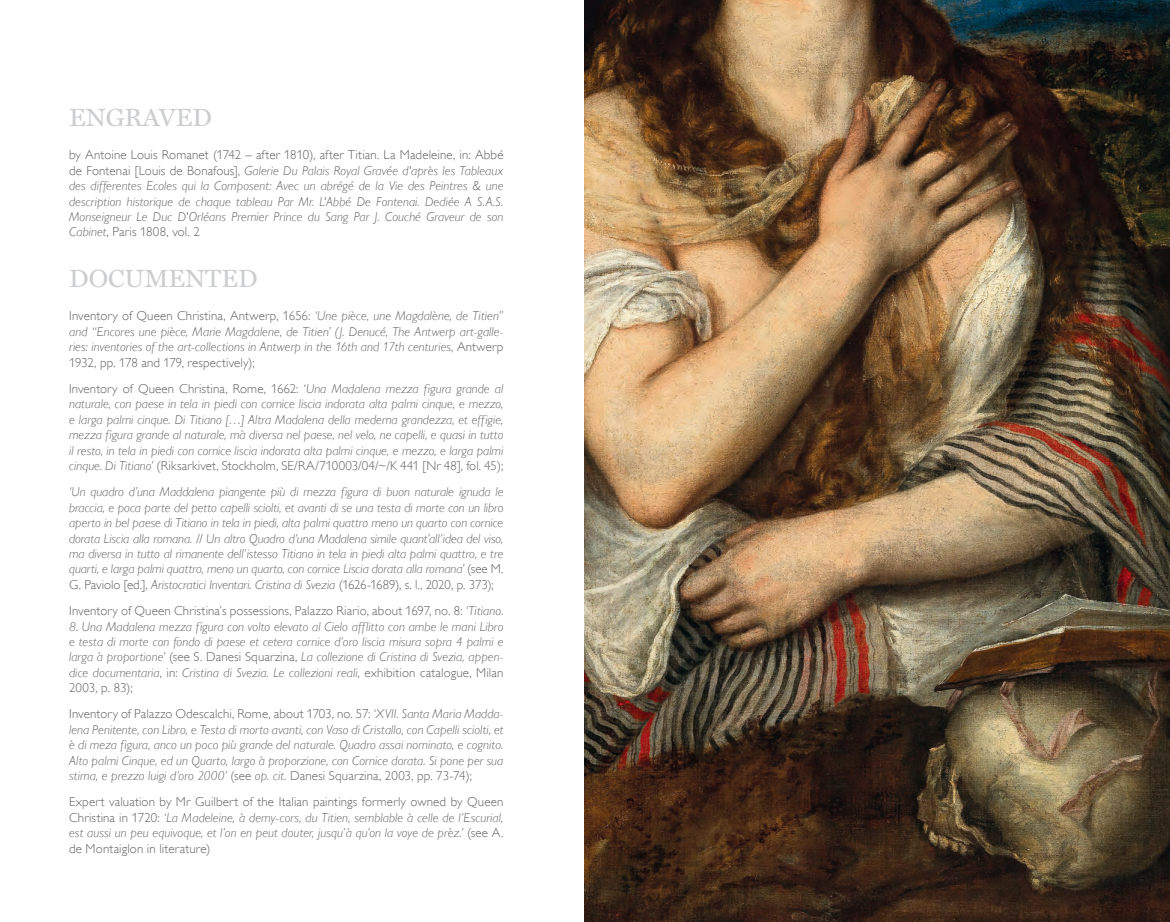
<style>
.page{position:relative;width:1170px;height:922px;background:#fff}
.page>*{position:absolute;margin:0;border:0;box-sizing:border-box;transform-origin:0 0}
.t1{font:25px "Miller Text";color:#cccdcf}
.t2{font:italic 300 12.88px/15.5px "Gill Alt One";letter-spacing:.005em;color:#636366;text-align:justify}
.t3{font:300 12.88px "Gill Alt One";letter-spacing:.01em;color:#636366}
.s1{font-style:normal}
.s2{font-style:italic}
</style>
<div class="page">
<img style="left:585px;top:0;width:584px;height:921px">
<h1 class="t1" style="left:69px;top:102px;width:144px">ENGRAVED</h1>
<p class="t2" style="left:69px;top:147px;width:436px"><span class="s1">by Antoine Louis Romanet (1742 – after 1810), after Titian. La Madeleine, in: Abbé de Fontenai [Louis de Bonafous],</span> Galerie Du Palais Royal Gravée d'après les Tableaux des differentes Ecoles qui la Composent: Avec un abrégé de la Vie des Peintres &amp; une description historique de chaque tableau Par Mr. L'Abbé De Fontenai. Dediée A S.A.S.<br>Monseigneur Le Duc D'Orléans Premier Prince du Sang Par J. Couché Graveur de son Cabinet<span class="s1">, Paris 1808, vol. 2</span></p>
<h1 class="t1" style="left:69px;top:263px;width:190px">DOCUMENTED</h1>
<p class="t2" style="left:69px;top:308px;width:436px"><span class="s1">Inventory of Queen Christina, Antwerp, 1656:</span> ‘Une pièce, une Magdalène, de Titien” and “Encores une pièce, Marie Magdalene, de Titien’ (J. Denucé, The Antwerp art-galle&shy;ries: inventories of the art-collections in Antwerp in the 16th and 17th centuries<span class="s1">, Antwerp 1932, pp. 178 and 179, respectively);</span></p>
<p class="t2" style="left:69px;top:380px;width:436px"><span class="s1">Inventory of Queen Christina, Rome, 1662: ‘</span>Una Madalena mezza figura grande al naturale, con paese in tela in piedi con cornice liscia indorata alta palmi cinque, e mezzo, e larga palmi cinque. Di Titiano […] Altra Madalena della medema grandezza, et effigie, mezza figura grande al naturale, mà diversa nel paese, nel velo, ne capelli, e quasi in tutto il resto, in tela in piedi con cornice liscia indorata alta palmi cinque, e mezzo, e larga palmi cinque. Di Titiano’ <span class="s1">(Riksarkivet, Stockholm, SE/RA/710003/04/~/K 441 [Nr 48], fol. 45);</span></p>
<p class="t2" style="left:69px;top:484px;width:436px">‘Un quadro d’una Maddalena piangente più di mezza figura di buon naturale ignuda le braccia, e poca parte del petto capelli sciolti, et avanti di se una testa di morte con un libro aperto in bel paese di Titiano in tela in piedi, alta palmi quattro meno un quarto con cornice dorata Liscia alla romana. // Un altro Quadro d’una Madalena simile quant’all’idea del viso, ma diversa in tutto al rimanente dell’istesso Titiano in tela in piedi alta palmi quattro, e tre quarti, e larga palmi quattro, meno un quarto, con cornice Liscia dorata alla romana’ <span class="s1">(see M.<br>G. Paviolo [ed.],</span> Aristocratici Inventari. Cristina di Svezia <span class="s1">(1626-1689), s. l., 2020, p. 373);</span></p>
<p class="t3" style="left:69px;top:603px;width:436px">Inventory of Queen Christina’s possessions, Palazzo Riario, about 1697, no. 8: <span class="s2">‘Titiano.</span></p>
<p class="t2" style="left:69px;top:618px;width:436px">8. Una Madalena mezza figura con volto elevato al Cielo afflitto con ambe le mani Libro e testa di morte con fondo di paese et cetera cornice d’oro liscia misura sopra 4 palmi e larga à proportione’ <span class="s1">(see S. Danesi Squarzina,</span> La collezione di Cristina di Svezia, appen&shy;dice documentaria<span class="s1">, in:</span> Cristina di Svezia. Le collezioni reali<span class="s1">, exhibition catalogue, Milan 2003, p. 83);</span></p>
<p class="t2" style="left:69px;top:706px;width:436px"><span class="s1">Inventory of Palazzo Odescalchi, Rome, about 1703, no. 57:</span> ‘XVII. Santa Maria Madda&shy;lena Penitente, con Libro, e Testa di morto avanti, con Vaso di Cristallo, con Capelli sciolti, et è di meza figura, anco un poco più grande del naturale. Quadro assai nominato, e cognito.<br>Alto palmi Cinque, ed un Quarto, largo à proporzione, con Cornice dorata. Si pone per sua stima, e prezzo luigi d’oro 2000’ <span class="s1">(see</span> op. cit. <span class="s1">Danesi Squarzina, 2003, pp. 73-74);</span></p>
<p class="t2" style="left:69px;top:794px;width:436px"><span class="s1">Expert valuation by Mr Guilbert of the Italian paintings formerly owned by Queen Christina in 1720:</span> ‘La Madeleine, à demy-cors, du Titien, semblable à celle de l’Escurial, est aussi un peu equivoque, et l’on en peut douter, jusqu’à qu’on la voye de prèz.’ <span class="s1">(see A. de Montaiglon in literature)</span></p>
</div>
